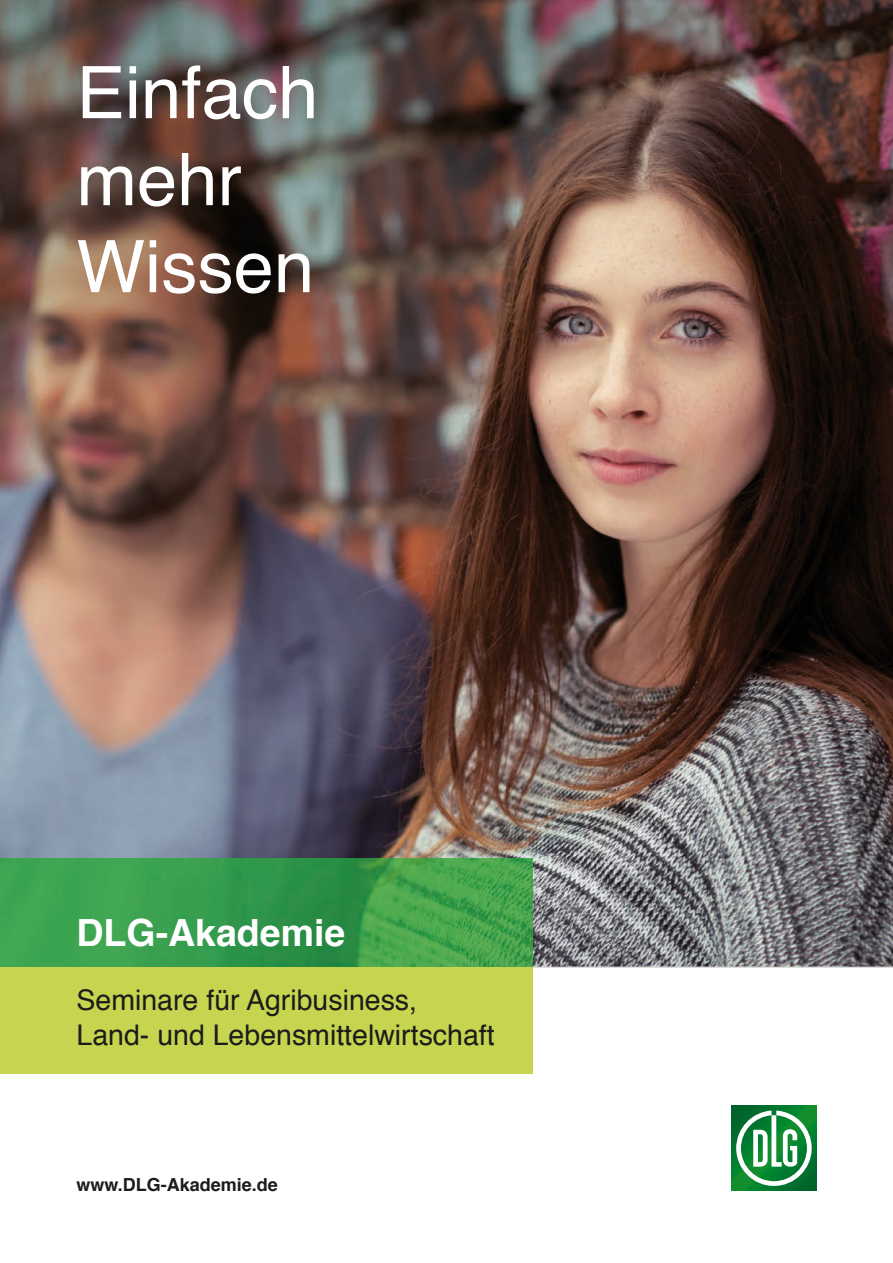
<style>
.page{position:relative;width:893px;height:1263px;background:#fff}
.page>*{position:absolute;margin:0;border:0;box-sizing:border-box;transform-origin:0 0}
.t1{font:72.45px/87px "Helvetica";color:#fff}
.t2{font:700 37.5px "Helvetica";color:#fff}
.t3{font:28.5px/34.5px "Helvetica";color:#1c1c1b}
.t4{font:700 18px "Helvetica";color:#1c1c1b}
</style>
<div class="page">
<img style="left:0;top:0;width:893px;height:966px">
<hr style="left:0;top:966px;width:533px;height:1px;background:#63b158">
<img style="left:0;top:859px;width:533px;height:107px">
<div style="left:0;top:967px;width:533px;height:107px;background:#c6d44f"></div>
<svg style="left:731px;top:1106px;width:85px;height:85px"></svg>
<svg style="left:736px;top:1110px;width:76px;height:76px"></svg>
<h1 class="t1" style="left:77px;top:51px;width:243px">Einfach mehr<br>Wissen</h1>
<h2 class="t2" style="left:77px;top:903px;width:270px">DLG-Akademie</h2>
<p class="t3" style="left:77px;top:984px;width:420px">Seminare für Agribusiness,<br>Land- und Lebensmittelwirtschaft</p>
<p class="t4" style="left:77px;top:1170px;width:203px">www.DLG-Akademie.de</p>
</div>
